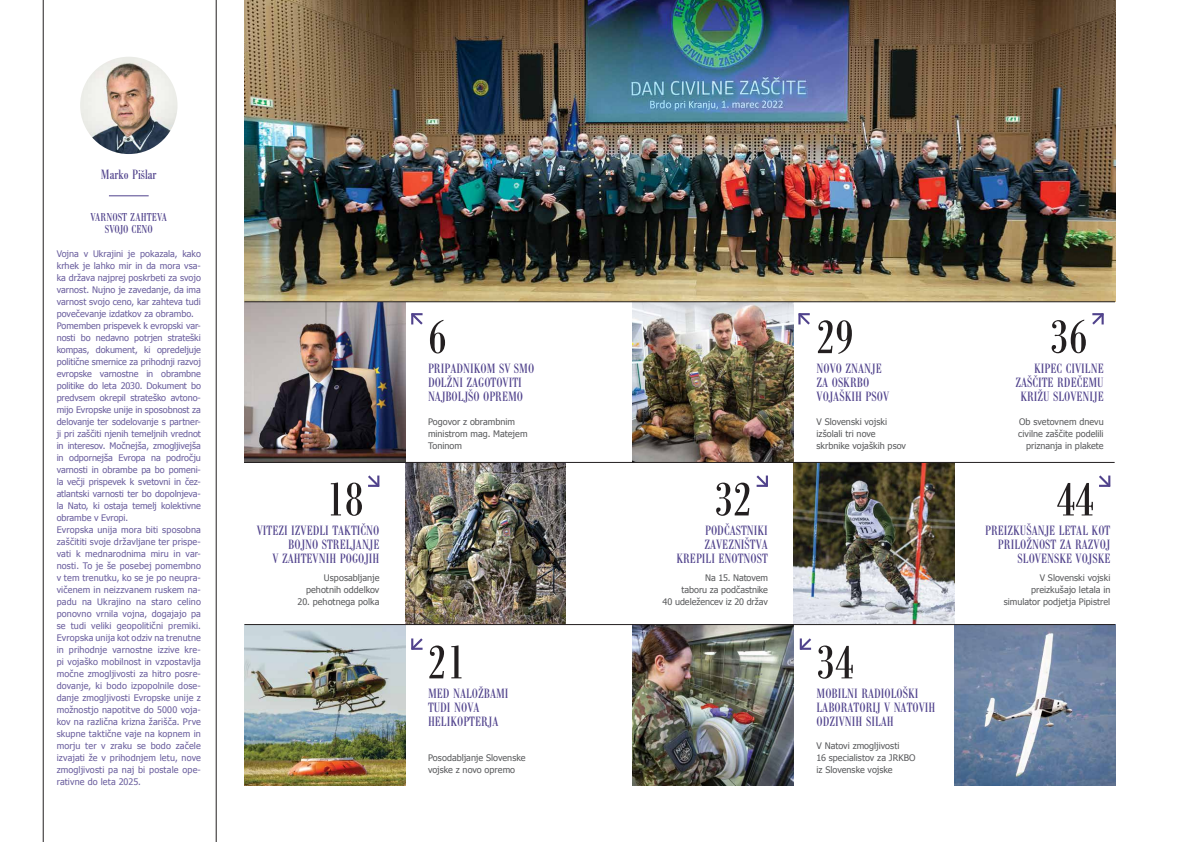
<style>
.page{position:relative;width:1191px;height:842px;background:#fff}
.page>*{position:absolute;margin:0;border:0;box-sizing:border-box;transform-origin:0 0}
.t1{font:condensed 50px "Bodoni Ant TEE";color:#231f20}
.t2{font:condensed 14px/14px "Bodoni Ant TEE";color:#50428c}
.t3{font:condensed 12px/12px "Bodoni Ant TEE";color:#50428c;text-align:center}
.t4{font:9px/12px "Tahoma";letter-spacing:.005em;color:#695d9d}
.t5{font:9px/12px "Tahoma";letter-spacing:.005em;color:#58595b}
</style>
<div class="page">
<img style="left:244px;top:303px;width:161px;height:159px">
<img style="left:405px;top:463px;width:161px;height:161px">
<img style="left:244px;top:625px;width:161px;height:160px">
<svg style="left:411px;top:313px;width:12px;height:12px"></svg>
<svg style="left:368px;top:475px;width:12px;height:12px"></svg>
<svg style="left:411px;top:638px;width:12px;height:12px"></svg>
<hr style="left:216px;top:0;width:1px;height:842px;background:#231f20">
<hr style="left:43px;top:0;width:1px;height:842px;background:#231f20">
<img style="left:633px;top:303px;width:160px;height:159px">
<img style="left:244px;top:0;width:871px;height:302px">
<img style="left:793px;top:463px;width:161px;height:161px">
<img style="left:633px;top:625px;width:160px;height:160px">
<img style="left:954px;top:625px;width:161px;height:160px">
<hr style="left:244px;top:302px;width:871px;height:1px;background:#231f20">
<hr style="left:244px;top:462px;width:870px;height:1px;background:#231f20">
<hr style="left:244px;top:624px;width:871px;height:1px;background:#231f20">
<svg style="left:798px;top:313px;width:12px;height:12px"></svg>
<svg style="left:1092px;top:313px;width:12px;height:12px"></svg>
<svg style="left:756px;top:475px;width:12px;height:12px"></svg>
<svg style="left:1099px;top:475px;width:12px;height:12px"></svg>
<svg style="left:799px;top:638px;width:13px;height:12px"></svg>
<hr style="left:109px;top:195px;width:40px;height:1px;background:#50428c">
<img style="left:80px;top:57px;width:97px;height:97px;border-radius:49px">
<h2 class="t2" style="left:101px;top:168px;width:57px">Marko Pišlar</h2>
<h3 class="t3" style="left:90px;top:212px;width:78px">VARNOST ZAHTEVA<br>SVOJO CENO</h3>
<p class="t4" style="left:57px;top:248px;width:146px">Vojna v Ukrajini je pokazala, kako krhek je lahko mir in da mora vsa&shy;ka država najprej poskrbeti za svojo varnost. Nujno je zavedanje, da ima varnost svojo ceno, kar zahteva tudi povečevanje izdatkov za obrambo.<br>Pomemben prispevek k evropski var&shy;nosti bo nedavno potrjen strateški kompas, dokument, ki opredeljuje politične smernice za prihodnji razvoj evropske varnostne in obrambne politike do leta 2030. Dokument bo predvsem okrepil strateško avtono&shy;mijo Evropske unije in sposobnost za delovanje ter sodelovanje s partner&shy;ji pri zaščiti njenih temeljnih vrednot in interesov. Močnejša, zmogljivejša in odpornejša Evropa na področju varnosti in obrambe pa bo pomeni&shy;la večji prispevek k svetovni in čez&shy;atlantski varnosti ter bo dopolnjeva&shy;la Nato, ki ostaja temelj kolektivne obrambe v Evropi.<br>Evropska unija mora biti sposobna zaščititi svoje državljane ter prispe&shy;vati k mednarodnima miru in var&shy;nosti. To je še posebej pomembno v tem trenutku, ko se je po neupra&shy;vičenem in neizzvanem ruskem na&shy;padu na Ukrajino na staro celino ponovno vrnila vojna, dogajajo pa se tudi veliki geopolitični premiki.<br>Evropska unija kot odziv na trenutne in prihodnje varnostne izzive kre&shy;pi vojaško mobilnost in vzpostavlja močne zmogljivosti za hitro posre&shy;dovanje, ki bodo izpopolnile dose&shy;danje zmogljivosti Evropske unije z možnostjo napotitve do 5000 voja&shy;kov na različna krizna žarišča. Prve skupne taktične vaje na kopnem in morju ter v zraku se bodo začele izvajati že v prihodnjem letu, nove zmogljivosti pa naj bi postale ope&shy;rativne do leta 2025.</p>
<h1 class="t1" style="left:326px;top:472px;width:39px">18</h1>
<h2 class="t2" style="left:257px;top:524px;width:124px;text-align:right">VITEZI IZVEDLI TAKTIČNO<br>BOJNO STRELJANJE<br>V ZAHTEVNIH POGOJIH</h2>
<p class="t5" style="left:306px;top:572px;width:75px;text-align:right">Usposabljanje pehotnih oddelkov</p>
<p class="t5" style="left:298px;top:596px;width:83px">20. pehotnega polka</p>
<h1 class="t1" style="left:428px;top:310px;width:20px">6</h1>
<h2 class="t2" style="left:428px;top:362px;width:108px">PRIPADNIKOM SV SMO<br>DOLŽNI ZAGOTOVITI<br>NAJBOLJŠO OPREMO</h2>
<p class="t5" style="left:428px;top:416px;width:101px">Pogovor z obrambnim ministrom mag. Matejem<br>Toninom</p>
<h1 class="t1" style="left:428px;top:635px;width:39px">21</h1>
<h2 class="t2" style="left:428px;top:687px;width:82px">MED NALOŽBAMI<br>TUDI NOVA<br>HELIKOPTERJA</h2>
<p class="t5" style="left:428px;top:752px;width:99px">Posodabljanje Slovenske vojske z novo opremo</p>
<h1 class="t1" style="left:816px;top:310px;width:39px">29</h1>
<h2 class="t2" style="left:816px;top:362px;width:74px">NOVO ZNANJE<br>ZA OSKRBO<br>VOJAŠKIH PSOV</h2>
<p class="t5" style="left:816px;top:416px;width:91px">V Slovenski vojski izšolali tri nove skrbnike vojaških psov</p>
<h1 class="t1" style="left:1050px;top:310px;width:39px">36</h1>
<h2 class="t2" style="left:1015px;top:361px;width:90px;text-align:right">KIPEC CIVILNE<br>ZAŠČITE RDEČEMU<br>KRIŽU SLOVENIJE</h2>
<p class="t5" style="left:1018px;top:416px;width:87px;text-align:right">Ob svetovnem dnevu civilne zaščite podelili priznanja in plakete</p>
<h1 class="t1" style="left:714px;top:472px;width:39px">32</h1>
<h1 class="t1" style="left:1056px;top:472px;width:39px">44</h1>
<h2 class="t2" style="left:676px;top:524px;width:93px;text-align:right">PODČASTNIKI<br>ZAVEZNIŠTVA<br>KREPILI ENOTNOST</h2>
<p class="t5" style="left:662px;top:572px;width:107px;text-align:right">Na 15. Natovem<br>taboru za podčastnike<br>40 udeležencev iz 20 držav</p>
<h1 class="t1" style="left:816px;top:635px;width:39px">34</h1>
<h2 class="t2" style="left:816px;top:687px;width:120px">MOBILNI RADIOLOŠKI<br>LABORATORIJ V NATOVIH<br>ODZIVNIH SILAH</h2>
<p class="t5" style="left:816px;top:740px;width:101px">V Natovi zmogljivosti<br>16 specialistov za JRKBO iz Slovenske vojske</p>
<h2 class="t2" style="left:985px;top:524px;width:127px;text-align:right">PREIZKUŠANJE LETAL KOT<br>PRILOŽNOST ZA RAZVOJ<br>SLOVENSKE VOJSKE</h2>
<p class="t5" style="left:1003px;top:572px;width:108px;text-align:right">V Slovenski vojski preizkušajo letala in simulator podjetja Pipistrel</p>
</div>
